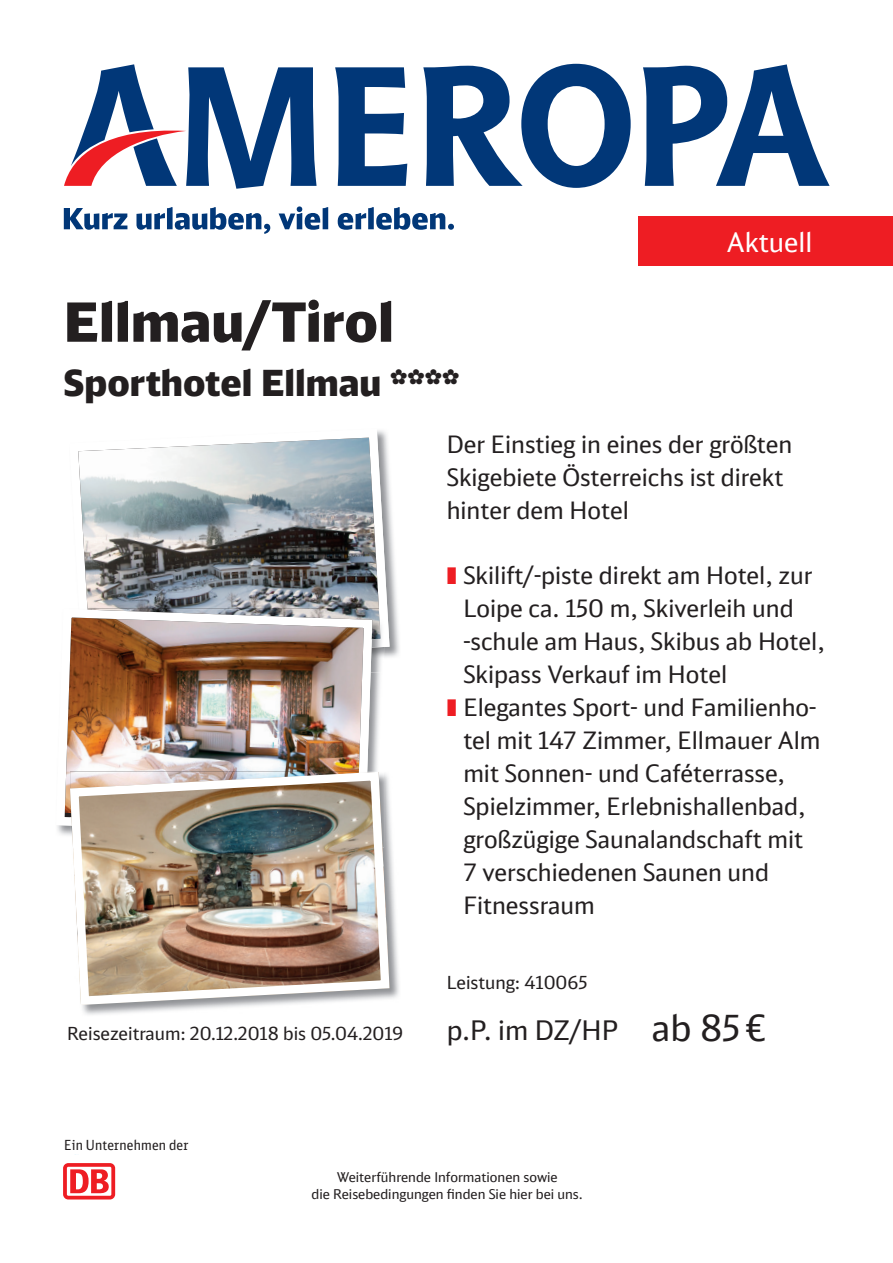
<style>
.page{position:relative;width:893px;height:1263px;background:#fff}
.page>*{position:absolute;margin:0;border:0;box-sizing:border-box;transform-origin:0 0}
.t1{font:900 54px "DB Head";color:#231f20}
.t2{font:900 36px "DB Head";color:#231f20}
.t3{font:36px "DB Head";color:#231f20}
.t4{font:27px "DB Head";color:#231f20}
.t5{font:27px "DB Head";color:#fff}
.t6{font:24px/33px "DB Head";color:#231f20}
.t7{font:18px "DB Head";color:#231f20}
.t8{font:13.95px "DB Sans Cond";letter-spacing:.015em;color:#231f20}
.t9{font:13.5px/16.5px "DB Head";color:#231f20;text-align:center}
.s1{color:#ee1d23}
</style>
<div class="page">
<div style="left:639px;top:217px;width:253px;height:49px;background:#ee1d23"></div>
<svg style="left:335px;top:67px;width:72px;height:119px"></svg>
<svg style="left:423px;top:64px;width:207px;height:124px"></svg>
<svg style="left:643px;top:64px;width:186px;height:122px"></svg>
<svg style="left:64px;top:64px;width:252px;height:125px"></svg>
<svg style="left:64px;top:208px;width:63px;height:22px"></svg>
<svg style="left:136px;top:207px;width:134px;height:27px"></svg>
<svg style="left:278px;top:206px;width:50px;height:24px"></svg>
<svg style="left:338px;top:207px;width:116px;height:23px"></svg>
<svg style="left:63px;top:1163px;width:52px;height:37px"></svg>
<div style="left:67px;top:1167px;width:44px;height:29px;background:#fff"></div>
<svg style="left:70px;top:1169px;width:39px;height:24px"></svg>
<img style="left:389px;top:476px;width:10px;height:181px">
<svg style="left:78px;top:430px;width:311px;height:228px"></svg>
<img style="left:372px;top:609px;width:12px;height:39px">
<img style="left:57px;top:609px;width:315px;height:226px">
<img style="left:82px;top:794px;width:317px;height:221px">
<img style="left:70px;top:772px;width:319px;height:233px">
<h1 class="t1" style="left:64px;top:300px;width:331px">Ellmau/Tirol</h1>
<h2 class="t2" style="left:64px;top:368px;width:397px">Sporthotel Ellmau ✿✿✿✿</h2>
<p class="t5" style="left:726px;top:227px;width:87px">Aktuell</p>
<p class="t6" style="left:446px;top:428px;width:347px">Der Einstieg in eines der größten<br>Skigebiete Österreichs ist direkt hinter dem Hotel</p>
<p class="t6" style="left:446px;top:559px;width:367px"><span class="s1">❚</span> Skilift/-piste direkt am Hotel, zur</p>
<p class="t6" style="left:463px;top:592px;width:332px">Loipe ca. 150 m, Skiverleih und</p>
<p class="t6" style="left:463px;top:625px;width:363px">-schule am Haus, Skibus ab Hotel,</p>
<p class="t6" style="left:463px;top:658px;width:265px">Skipass Verkauf im Hotel</p>
<p class="t6" style="left:446px;top:691px;width:371px"><span class="s1">❚</span> Elegantes Sport- und Familienho-</p>
<p class="t6" style="left:463px;top:724px;width:358px">tel mit 147 Zimmer, Ellmauer Alm</p>
<p class="t6" style="left:463px;top:757px;width:323px">mit Sonnen- und Caféterrasse,</p>
<p class="t6" style="left:463px;top:790px;width:343px">Spielzimmer, Erlebnishallenbad,</p>
<p class="t6" style="left:463px;top:823px;width:341px">großzügige Saunalandschaft mit</p>
<p class="t6" style="left:463px;top:856px;width:307px">7 verschiedenen Saunen und</p>
<p class="t6" style="left:463px;top:889px;width:133px">Fitnessraum</p>
<p class="t7" style="left:67px;top:1024px;width:338px">Reisezeitraum: 20.12.2018 bis 05.04.2019</p>
<p class="t7" style="left:446px;top:973px;width:142px">Leistung: 410065</p>
<p class="t4" style="left:446px;top:1016px;width:173px">p.P. im DZ/HP</p>
<h2 class="t3" style="left:652px;top:1008px;width:116px">ab 85 €</h2>
<p class="t8" style="left:64px;top:1137px;width:126px">Ein Unternehmen der</p>
<p class="t9" style="left:311px;top:1169px;width:273px">Weiterführende Informationen sowie<br>die Reisebedingungen finden Sie hier bei uns.</p>
</div>
